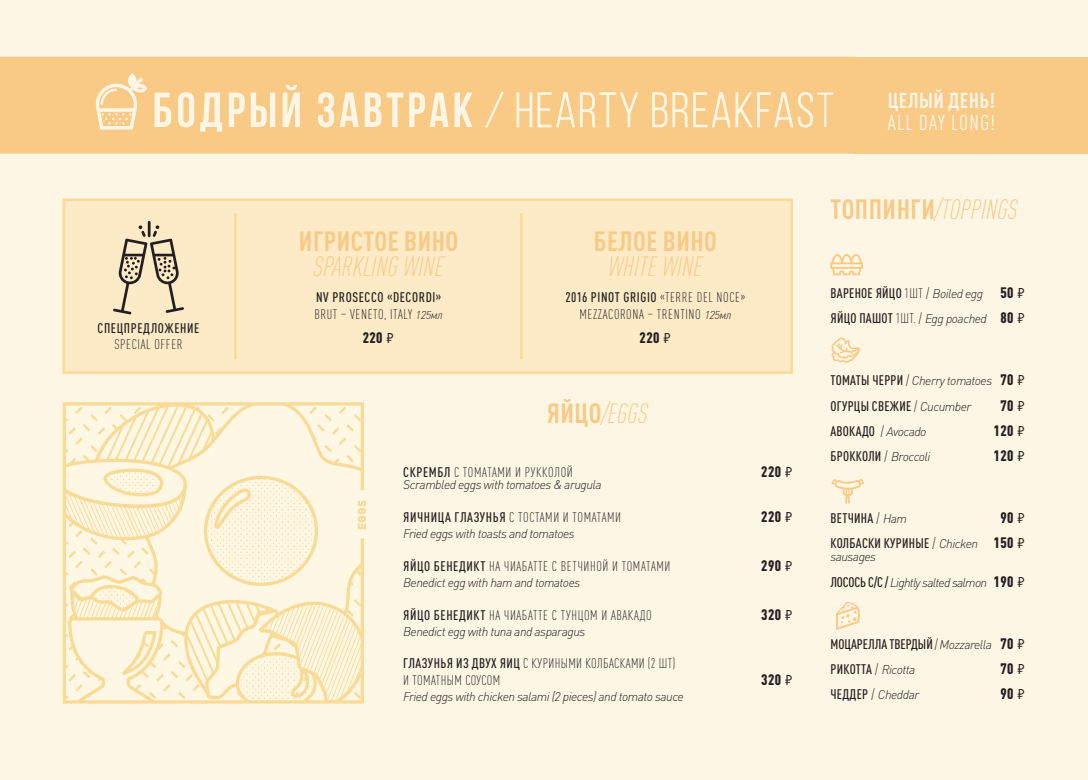
<style>
.page{position:relative;width:1088px;height:780px;background:#fef6e4}
.page>*{position:absolute;margin:0;border:0;box-sizing:border-box;transform-origin:0 0}
.t1{font:italic 300 condensed 27.5px "DIN Pro";letter-spacing:.01em;color:#f9c986}
.t2{font:700 condensed 27.5px "DIN Pro";letter-spacing:.02em;color:#f9c986}
.t3{font:condensed 21.25px "DIN Pro";letter-spacing:.06em;color:#fef6e4}
.t4{font:700 condensed 21.25px "DIN Pro";letter-spacing:.02em;color:#fef6e4}
.t5{font:900 condensed 15px "DIN Pro";letter-spacing:.025em;color:#231f20}
.t6{font:300 condensed 13.75px "DIN Pro";letter-spacing:.045em;color:#231f20}
.t7{font:500 condensed 13.75px "DIN Pro";letter-spacing:.02em;color:#231f20}
.t8{font:500 condensed 13.75px "DIN Pro";letter-spacing:.045em;color:#231f20}
.t9{font:500 condensed 13.75px "DIN Pro";color:#231f20}
.t10{font:300 condensed 13.75px "DIN Pro";letter-spacing:.025em;color:#231f20}
.t11{font:italic 300 12.5px "DIN Pro";letter-spacing:-.04em;color:#231f20}
.t12{font:italic 300 12.5px "DIN Pro";letter-spacing:-.06em;color:#231f20}
.s1{font-style:italic;font-stretch:normal;font-size:11.25px}
.s2{font-family:"Futura New";font-weight:400;font-stretch:normal}
.s3{font-weight:300}
.s4{font-weight:700;font-style:normal}
.s5{font-weight:500}
.s6{font-weight:300;font-style:italic;font-stretch:normal;font-size:12.5px}
.s7{font-weight:900;font-size:15px}
.s8{font-family:"Futura New";font-weight:400;font-stretch:normal;font-size:15px}
.s9{font-weight:500;font-style:normal;font-stretch:condensed;font-size:13.75px}
.s10{font-style:normal;font-stretch:condensed;font-size:13.75px}
.s11{font-weight:900;font-style:normal;font-stretch:condensed;font-size:15px}
.s12{font-family:"Futura New";font-weight:400;font-style:normal;font-size:15px}
</style>
<div class="page">
<div style="left:62px;top:199px;width:730px;height:175px;background:#fcebc6;border:2px solid #f9db98"></div>
<svg style="left:64px;top:404px;width:302px;height:299px"></svg>
<svg style="left:830px;top:254px;width:33px;height:21px"></svg>
<svg style="left:831px;top:337px;width:29px;height:26px"></svg>
<svg style="left:831px;top:478px;width:33px;height:25px"></svg>
<svg style="left:836px;top:602px;width:24px;height:28px"></svg>
<svg style="left:0;top:57px;width:854px;height:97px;background:#f9cd90"></svg>
<svg style="left:779px;top:96px;width:9px;height:21px"></svg>
<svg style="left:99px;top:87px;width:44px;height:39px"></svg>
<svg style="left:183px;top:97px;width:6px;height:25px"></svg>
<svg style="left:160px;top:111px;width:6px;height:11px"></svg>
<svg style="left:716px;top:96px;width:10px;height:21px"></svg>
<div style="left:854px;top:57px;width:234px;height:97px;background:#f9c986"></div>
<hr style="left:520px;top:213px;width:3px;height:146px;background:#f9db98">
<hr style="left:234px;top:213px;width:3px;height:146px;background:#f9db98">
<hr style="left:148px;top:221px;width:3px;height:16px;background:#231f20">
<svg style="left:113px;top:225px;width:71px;height:89px"></svg>
<div style="left:63px;top:199px;width:730px;height:175px;border:2px solid #f9db98"></div>
<p class="t8" style="left:98px;top:318px;width:103px">СПЕЦПРЕДЛОЖЕНИЕ</p>
<p class="t6" style="left:114px;top:335px;width:70px">SPECIAL OFFER</p>
<p class="t2" style="left:299px;top:220px;width:161px">ИГРИСТОЕ ВИНО</p>
<p class="t1" style="left:313px;top:247px;width:132px">SPARKLING WINE</p>
<p class="t8" style="left:316px;top:287px;width:127px">NV PROSECCO «DECORDI»</p>
<p class="t6" style="left:314px;top:304px;width:130px">BRUT – VENETO, ITALY <span class="s1">125мл</span></p>
<p class="t5" style="left:363px;top:325px;width:33px">220 <span class="s2">₽</span></p>
<p class="t2" style="left:594px;top:220px;width:125px">БЕЛОЕ ВИНО</p>
<p class="t1" style="left:608px;top:247px;width:95px">WHITE WINE</p>
<p class="t8" style="left:565px;top:287px;width:181px">2016 PINOT GRIGIO <span class="s3">«TERRE DEL NOCE»</span></p>
<p class="t6" style="left:579px;top:304px;width:154px">MEZZACORONA – TRENTINO <span class="s1">125мл</span></p>
<p class="t5" style="left:640px;top:325px;width:33px">220 <span class="s2">₽</span></p>
<p class="t1" style="left:547px;top:394px;width:102px"><span class="s4">ЯЙЦО</span>/EGGS</p>
<p class="t6" style="left:403px;top:462px;width:171px"><span class="s5">СКРЕМБЛ</span> С ТОМАТАМИ И РУККОЛОЙ</p>
<p class="t5" style="left:761px;top:460px;width:33px">220 <span class="s2">₽</span></p>
<p class="t11" style="left:403px;top:475px;width:200px">Scrambled eggs with tomatoes &amp; arugula</p>
<p class="t6" style="left:403px;top:507px;width:219px"><span class="s5">ЯИЧНИЦА ГЛАЗУНЬЯ</span> С ТОСТАМИ И ТОМАТАМИ</p>
<p class="t5" style="left:761px;top:505px;width:33px">220 <span class="s2">₽</span></p>
<p class="t11" style="left:403px;top:524px;width:173px">Fried eggs with toasts and tomatoes</p>
<p class="t6" style="left:403px;top:556px;width:269px"><span class="s5">ЯЙЦО БЕНЕДИКТ</span> НА ЧИАБАТТЕ С ВЕТЧИНОЙ И ТОМАТАМИ</p>
<p class="t5" style="left:761px;top:553px;width:33px">290 <span class="s2">₽</span></p>
<p class="t11" style="left:403px;top:573px;width:179px">Benedict egg with ham and tomatoes</p>
<p class="t6" style="left:403px;top:605px;width:250px"><span class="s5">ЯЙЦО БЕНЕДИКТ</span> НА ЧИАБАТТЕ С ТУНЦОМ И АВАКАДО</p>
<p class="t5" style="left:761px;top:602px;width:33px">320 <span class="s2">₽</span></p>
<p class="t11" style="left:403px;top:621px;width:184px">Benedict egg with tuna and asparagus</p>
<p class="t6" style="left:403px;top:653px;width:274px"><span class="s5">ГЛАЗУНЬЯ ИЗ ДВУХ ЯИЦ</span> С КУРИНЫМИ КОЛБАСКАМИ (2 ШТ)</p>
<p class="t10" style="left:403px;top:670px;width:99px">И ТОМАТНЫМ СОУСОМ</p>
<p class="t5" style="left:761px;top:667px;width:33px">320 <span class="s2">₽</span></p>
<p class="t11" style="left:403px;top:686px;width:282px">Fried eggs with chicken salami (2 pieces) and tomato sauce</p>
<p class="t4" style="left:888px;top:84px;width:109px">ЦЕЛЫЙ ДЕНЬ!</p>
<p class="t3" style="left:888px;top:107px;width:109px">ALL DAY LONG!</p>
<p class="t1" style="left:830px;top:190px;width:189px"><span class="s4">ТОППИНГИ</span>/TOPPINGS</p>
<p class="t7" style="left:830px;top:283px;width:196px">ВАРЕНОЕ ЯЙЦО <span class="s3">1ШТ /</span> <span class="s6">Boiled egg</span> <span class="s7">50</span> <span class="s8">₽</span></p>
<p class="t11" style="left:830px;top:309px;width:196px"><span class="s9">ЯЙЦО ПАШОТ</span> <span class="s10">1ШТ. /</span> Egg poached <span class="s11">80</span> <span class="s12">₽</span></p>
<p class="t11" style="left:830px;top:371px;width:196px"><span class="s9">ТОМАТЫ ЧЕРРИ</span> <span class="s10">/</span> Cherry tomatoes <span class="s11">70</span> <span class="s12">₽</span></p>
<p class="t7" style="left:830px;top:395px;width:142px">ОГУРЦЫ СВЕЖИЕ <span class="s3">/</span> <span class="s6">Cucumber</span></p>
<p class="t5" style="left:1000px;top:393px;width:26px">70 <span class="s2">₽</span></p>
<p class="t7" style="left:830px;top:420px;width:98px">АВОКАДО <span class="s3">/</span> <span class="s6">Avocado</span></p>
<p class="t5" style="left:993px;top:418px;width:33px">120 <span class="s2">₽</span></p>
<p class="t7" style="left:830px;top:445px;width:101px">БРОККОЛИ <span class="s3">/</span> <span class="s6">Broccoli</span></p>
<p class="t5" style="left:993px;top:443px;width:33px">120 <span class="s2">₽</span></p>
<p class="t7" style="left:830px;top:508px;width:78px">ВЕТЧИНА <span class="s3">/</span> <span class="s6">Ham</span></p>
<p class="t5" style="left:1000px;top:506px;width:26px">90 <span class="s2">₽</span></p>
<p class="t7" style="left:830px;top:533px;width:196px">КОЛБАСКИ КУРИНЫЕ <span class="s3">/</span> <span class="s6">Chicken</span> <span class="s7">150</span> <span class="s8">₽</span></p>
<p class="t11" style="left:830px;top:546px;width:47px">sausages</p>
<p class="t12" style="left:830px;top:572px;width:196px"><span class="s9">ЛОСОСЬ С/С /</span> Lightly salted salmon <span class="s11">190</span> <span class="s12">₽</span></p>
<p class="t9" style="left:830px;top:634px;width:196px">МОЦАРЕЛЛА ТВЕРДЫЙ <span class="s3">/</span> <span class="s6">Mozzarella</span> <span class="s7">70</span> <span class="s8">₽</span></p>
<p class="t7" style="left:830px;top:659px;width:86px">РИКОТТА <span class="s3">/</span> <span class="s6">Ricotta</span></p>
<p class="t5" style="left:1000px;top:657px;width:26px">70 <span class="s2">₽</span></p>
<p class="t11" style="left:830px;top:685px;width:90px"><span class="s9">ЧЕДДЕР</span> <span class="s10">/</span> Cheddar</p>
<p class="t5" style="left:1000px;top:682px;width:26px">90 <span class="s2">₽</span></p>
</div>
